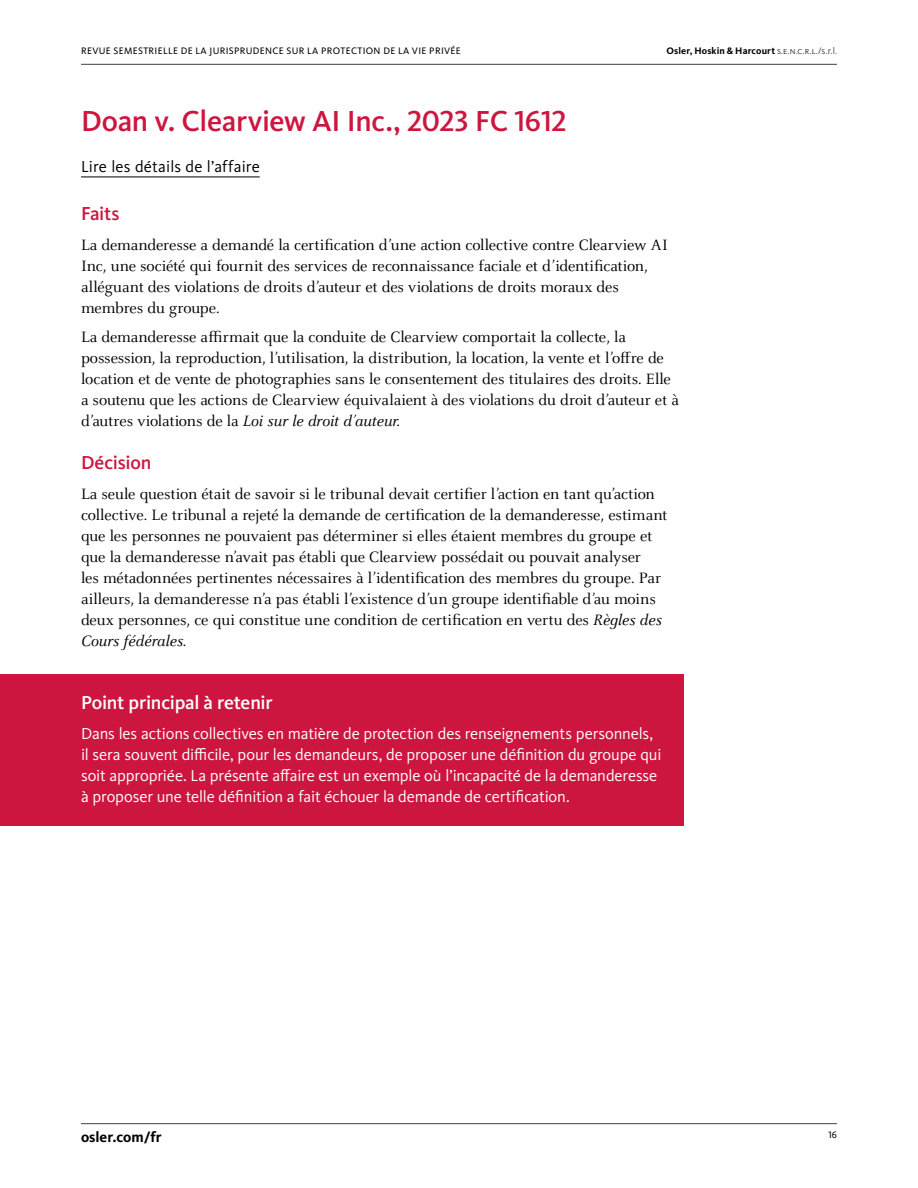
<style>
.page{position:relative;width:918px;height:1188px;background:#fff}
.page>*{position:absolute;margin:0;border:0;box-sizing:border-box;transform-origin:0 0}
.t1{font:500 30px "Kievit Pro";letter-spacing:-.015em;color:#cd163f}
.Key_Takeaway_header{font:500 19.5px "Kievit Pro";letter-spacing:-.015em;color:#fff}
.t2{font:500 19.5px "Kievit Pro";letter-spacing:-.015em;color:#cd163f}
.B1{font:16.5px/21px "Celeste OT";letter-spacing:-.01em;color:#000}
.Key_Takeaway_copy{font:16.5px/21px "Kievit Pro";letter-spacing:-.01em;color:#fff}
.Read_the_case_details{font:16.5px "Kievit Pro";letter-spacing:.01em;color:#000}
.t3{font:700 15px "Kievit Pro";color:#000}
.t4{font:9.75px "Kievit Pro";letter-spacing:.035em;color:#000}
.t5{font:700 9.75px "Kievit Pro";letter-spacing:.015em;color:#000}
.s1{font-weight:300}
.s2{font-style:italic}
</style>
<div class="page">
<hr style="left:81px;top:1123px;width:756px;height:1px;background:#414141">
<hr style="left:81px;top:64px;width:756px;height:1px;background:#414141">
<hr style="left:81px;top:177px;width:179px;height:1px;background:#000">
<div style="left:0;top:674px;width:683px;height:54px;background:#cd163f"></div>
<div style="left:0;top:727px;width:683px;height:99px;background:#cd163f"></div>
<p class="t4" style="left:81px;top:45px;width:381px">REVUE SEMESTRIELLE DE LA JURISPRUDENCE SUR LA PROTECTION DE LA VIE PRIVÉE</p>
<p class="t5" style="left:666px;top:45px;width:172px">Osler, Hoskin &amp; Harcourt <span class="s1">s.e.n.c.r.l./s.r.l.</span></p>
<h2 class="t1" style="left:81px;top:103px;width:487px">Doan v. Clearview AI Inc., 2023 FC 1612</h2>
<p class="Read_the_case_details" style="left:81px;top:157px;width:180px">Lire les détails de l’affaire</p>
<h3 class="t2" style="left:81px;top:202px;width:40px">Faits</h3>
<p class="B1" style="left:81px;top:234px;width:588px">La demanderesse a demandé la certification d’une action collective contre Clearview AI Inc, une société qui fournit des services de reconnaissance faciale et d’identification, alléguant des violations de droits d’auteur et des violations de droits moraux des membres du groupe.</p>
<p class="B1" style="left:81px;top:327px;width:599px">La demanderesse affirmait que la conduite de Clearview comportait la collecte, la possession, la reproduction, l’utilisation, la distribution, la location, la vente et l’offre de location et de vente de photographies sans le consentement des titulaires des droits. Elle a soutenu que les actions de Clearview équivalaient à des violations du droit d’auteur et à d’autres violations de la <span class="s2">Loi sur le droit d’auteur</span>.</p>
<h3 class="t2" style="left:81px;top:451px;width:72px">Décision</h3>
<p class="B1" style="left:81px;top:483px;width:588px">La seule question était de savoir si le tribunal devait certifier l’action en tant qu’action collective. Le tribunal a rejeté la demande de certification de la demanderesse, estimant que les personnes ne pouvaient pas déterminer si elles étaient membres du groupe et que la demanderesse n’avait pas établi que Clearview possédait ou pouvait analyser<br>les métadonnées pertinentes nécessaires à l’identification des membres du groupe. Par ailleurs, la demanderesse n’a pas établi l’existence d’un groupe identifiable d’au moins deux personnes, ce qui constitue une condition de certification en vertu des <span class="s2">Règles des Cours fédérales</span>.</p>
<p class="Key_Takeaway_header" style="left:81px;top:691px;width:193px">Point principal à retenir</p>
<p class="Key_Takeaway_copy" style="left:81px;top:723px;width:582px">Dans les actions collectives en matière de protection des renseignements personnels, il sera souvent difficile, pour les demandeurs, de proposer une définition du groupe qui soit appropriée. La présente affaire est un exemple où l’incapacité de la demanderesse à proposer une telle définition a fait échouer la demande de certification.</p>
<p class="t3" style="left:81px;top:1128px;width:82px">osler.com/fr</p>
<p class="t4" style="left:828px;top:1129px;width:10px">16</p>
</div>
